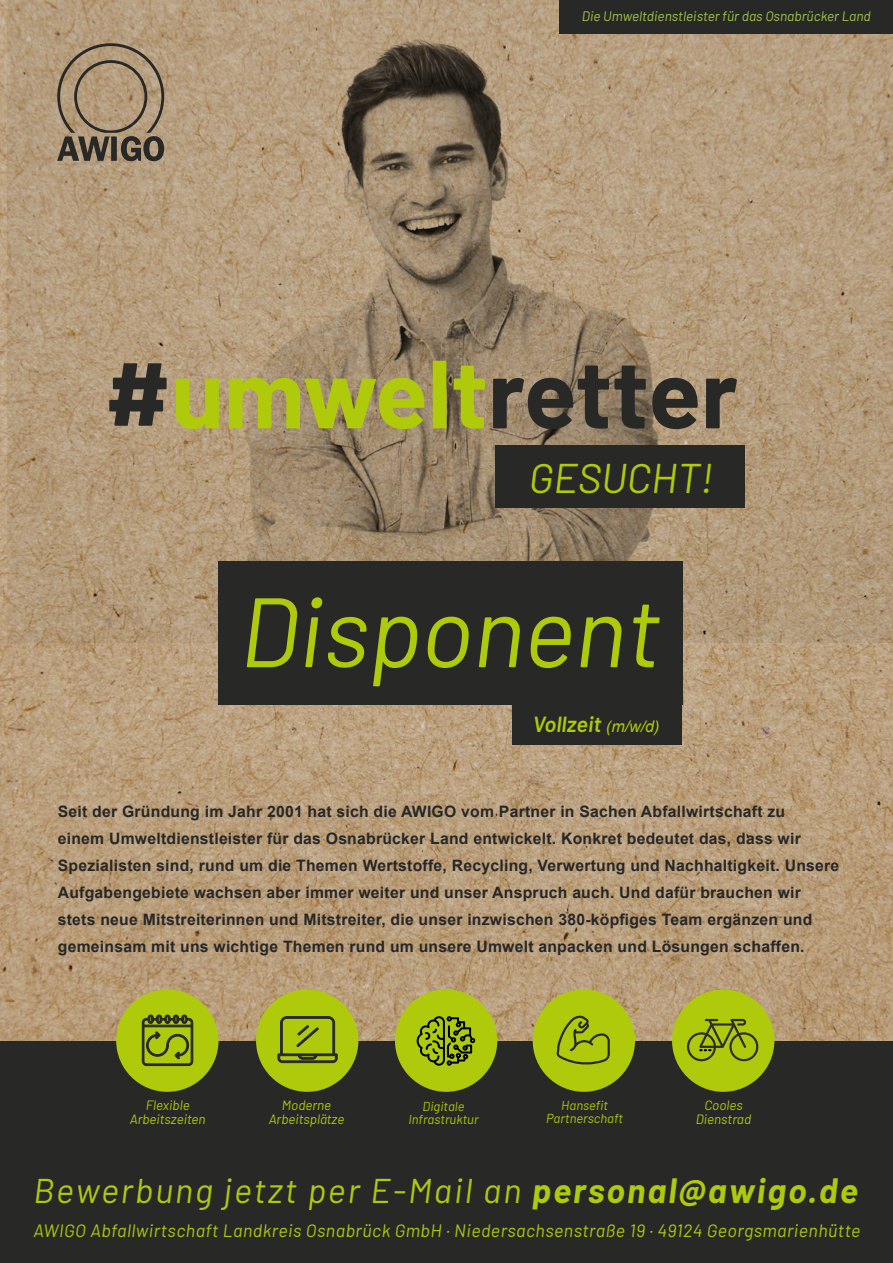
<style>
.page{position:relative;width:893px;height:1263px;background:#fff}
.page>*{position:absolute;margin:0;border:0;box-sizing:border-box;transform-origin:0 0}
.t1{font:italic 98.4px "Barlow";color:#afca0b}
.t2{font:700 96.6px "Barlow";color:#282827}
.t3{font:italic 41.55px "Barlow";color:#afca0b}
.t4{font:italic 34.35px "Barlow";letter-spacing:.06em;color:#afca0b}
.t5{font:italic 600 22.05px "Barlow";color:#afca0b}
.t6{font:italic 17.85px "Barlow";letter-spacing:.025em;color:#afca0b}
.t7{font:700 15.75px/27px "Arial";letter-spacing:.015em;color:#272727}
.t8{font:italic 13.65px "Barlow";color:#a2c748}
.t9{font:italic 13.5px/13.5px "Barlow";color:#afca0b;text-align:center}
.t10{font:italic 12.9px/12.9px "Barlow";color:#afca0b;text-align:center}
.s1{color:#afca0b}
.s2{font-family:"Arial";font-weight:400;font-size:16.05px}
.s3{font-weight:700}
</style>
<div class="page">
<img style="left:0;top:0;width:893px;height:1041px">
<img style="left:7px;top:0;width:886px;height:642px">
<svg style="left:57px;top:43px;width:107px;height:118px;background:#958269"></svg>
<div style="left:495px;top:445px;width:250px;height:63px;background:#282827"></div>
<div style="left:560px;top:0;width:333px;height:34px;background:#282827"></div>
<div style="left:0;top:1041px;width:893px;height:222px;background:#282827"></div>
<div style="left:218px;top:561px;width:465px;height:144px;background:#282827"></div>
<div style="left:512px;top:701px;width:170px;height:43px;background:#282827"></div>
<div style="left:116px;top:989px;width:103px;height:103px;background:#afca0b;border-radius:50%"></div>
<svg style="left:142px;top:1014px;width:51px;height:52px"></svg>
<div style="left:533px;top:989px;width:102px;height:103px;background:#afca0b;border-radius:50%"></div>
<svg style="left:556px;top:1016px;width:54px;height:48px"></svg>
<div style="left:395px;top:989px;width:102px;height:103px;background:#afca0b;border-radius:50%"></div>
<svg style="left:417px;top:1016px;width:58px;height:50px"></svg>
<div style="left:256px;top:989px;width:102px;height:103px;background:#afca0b;border-radius:50%"></div>
<svg style="left:277px;top:1016px;width:61px;height:47px"></svg>
<div style="left:672px;top:989px;width:102px;height:103px;background:#afca0b;border-radius:50%"></div>
<svg style="left:687px;top:1019px;width:72px;height:42px"></svg>
<p class="t8" style="left:582px;top:6px;width:290px">Die Umweltdienstleister für das Osnabrücker Land</p>
<h2 class="t2" style="left:105px;top:322px;width:635px">#<span class="s1">umwelt</span>retter</h2>
<h3 class="t3" style="left:529px;top:447px;width:186px">GESUCHT!</h3>
<h1 class="t1" style="left:240px;top:560px;width:423px">Disponent</h1>
<h3 class="t5" style="left:533px;top:710px;width:128px">Vollzeit <span class="s2">(m/w/d)</span></h3>
<p class="t7" style="left:58px;top:799px;width:783px">Seit der Gründung im Jahr 2001 hat sich die AWIGO vom Partner in Sachen Abfallwirtschaft zu<br>einem Umweltdienstleister für das Osnabrücker Land entwickelt. Konkret bedeutet das, dass wir Spezialisten sind, rund um die Themen Wertstoffe, Recycling, Verwertung und Nachhaltigkeit. Unsere Aufgabengebiete wachsen aber immer weiter und unser Anspruch auch. Und dafür brauchen wir stets neue Mitstreiterinnen und Mitstreiter, die unser inzwischen 380-köpfiges Team ergänzen und gemeinsam mit uns wichtige Themen rund um unsere Umwelt anpacken und Lösungen schaffen.</p>
<p class="t9" style="left:130px;top:1097px;width:77px">Flexible<br>Arbeitszeiten</p>
<p class="t10" style="left:546px;top:1098px;width:78px">Hansefit<br>Partnerschaft</p>
<p class="t9" style="left:269px;top:1097px;width:77px">Moderne<br>Arbeitsplätze</p>
<p class="t9" style="left:696px;top:1097px;width:57px">Cooles<br>Dienstrad</p>
<p class="t10" style="left:409px;top:1099px;width:71px">Digitale<br>Infrastruktur</p>
<h3 class="t4" style="left:33px;top:1165px;width:826px">Bewerbung jetzt per E-Mail an <span class="s3">personal@awigo.de</span></h3>
<p class="t6" style="left:33px;top:1218px;width:829px">AWIGO Abfallwirtschaft Landkreis Osnabrück GmbH · Niedersachsenstraße 19 · 49124 Georgsmarienhütte</p>
</div>
